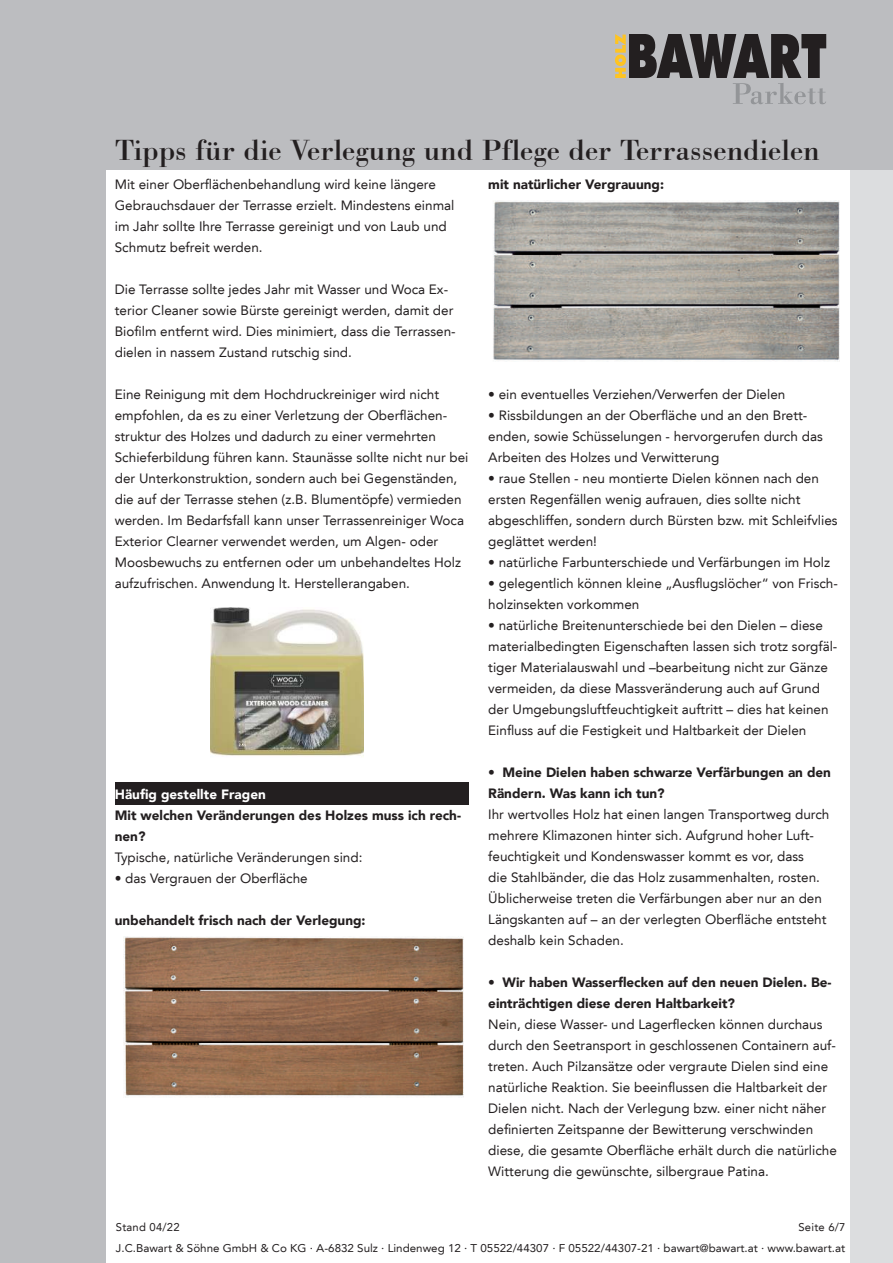
<style>
.page{position:relative;width:893px;height:1263px;background:#fff}
.page>*{position:absolute;margin:0;border:0;box-sizing:border-box;transform-origin:0 0}
.t1{font:30px "Bodoni BT";color:#231f20}
.t2{font:13.5px/21px "Avenir LT";color:#231f20}
.t3{font:900 13.5px/21px "Avenir LT";color:#231f20}
.t4{font:900 13.5px "Avenir LT";color:#fff}
.t5{font:11.25px/21px "Avenir LT";color:#231f20;text-align:right}
.t6{font:11.25px "Avenir LT";letter-spacing:.02em;color:#231f20}
.s1{font-weight:400}
</style>
<div class="page">
<div style="left:850px;top:169px;width:43px;height:1094px;background:#dcdddf"></div>
<div style="left:0;top:0;width:106px;height:1263px;background:#bcbdc0"></div>
<div style="left:0;top:0;width:893px;height:169px;background:#bcbdc0"></div>
<svg style="left:615px;top:34px;width:211px;height:70px"></svg>
<div style="left:115px;top:783px;width:354px;height:22px;background:#231f20"></div>
<img style="left:123px;top:936px;width:341px;height:161px">
<img style="left:493px;top:200px;width:347px;height:162px">
<img style="left:210px;top:607px;width:153px;height:150px">
<h1 class="t1" style="left:115px;top:132px;width:707px">Tipps für die Verlegung und Pflege der Terrassendielen</h1>
<p class="t2" style="left:115px;top:174px;width:341px">Mit einer Oberflächenbehandlung wird keine längere Gebrauchsdauer der Terrasse erzielt. Mindestens einmal im Jahr sollte Ihre Terrasse gereinigt und von Laub und Schmutz befreit werden.</p>
<p class="t2" style="left:115px;top:279px;width:342px">Die Terrasse sollte jedes Jahr mit Wasser und Woca Ex&shy;terior Cleaner sowie Bürste gereinigt werden, damit der Biofilm entfernt wird. Dies minimiert, dass die Terrassen&shy;dielen in nassem Zustand rutschig sind.</p>
<p class="t2" style="left:115px;top:384px;width:355px">Eine Reinigung mit dem Hochdruckreiniger wird nicht empfohlen, da es zu einer Verletzung der Oberflächen&shy;struktur des Holzes und dadurch zu einer vermehrten Schieferbildung führen kann. Staunässe sollte nicht nur bei der Unterkonstruktion, sondern auch bei Gegenständen, die auf der Terrasse stehen (z.B. Blumentöpfe) vermieden werden. Im Bedarfsfall kann unser Terrassenreiniger Woca Exterior Clearner verwendet werden, um Algen- oder Moosbewuchs zu entfernen oder um unbehandeltes Holz aufzufrischen. Anwendung lt. Herstellerangaben.</p>
<p class="t3" style="left:488px;top:173px;width:177px">mit natürlicher Vergrauung:</p>
<p class="t2" style="left:488px;top:384px;width:299px">• ein eventuelles Verziehen/Verwerfen der Dielen</p>
<p class="t2" style="left:488px;top:405px;width:336px">• Rissbildungen an der Oberfläche und an den Brett&shy;enden, sowie Schüsselungen - hervorgerufen durch das<br>Arbeiten des Holzes und Verwitterung</p>
<p class="t2" style="left:488px;top:468px;width:351px">• raue Stellen - neu montierte Dielen können nach den ersten Regenfällen wenig aufrauen, dies sollte nicht abgeschliffen, sondern durch Bürsten bzw. mit Schleifvlies geglättet werden!</p>
<p class="t2" style="left:488px;top:552px;width:343px">• natürliche Farbunterschiede und Verfärbungen im Holz</p>
<p class="t2" style="left:488px;top:573px;width:351px">• gelegentlich können kleine „Ausflugslöcher“ von Frisch&shy;holzinsekten vorkommen</p>
<p class="t2" style="left:488px;top:615px;width:351px">• natürliche Breitenunterschiede bei den Dielen – diese materialbedingten Eigenschaften lassen sich trotz sorgfäl&shy;tiger Materialauswahl und –bearbeitung nicht zur Gänze vermeiden, da diese Massveränderung auch auf Grund der Umgebungsluftfeuchtigkeit auftritt – dies hat keinen Einfluss auf die Festigkeit und Haltbarkeit der Dielen</p>
<p class="t3" style="left:488px;top:761px;width:344px"><span class="s1">•</span> Meine Dielen haben schwarze Verfärbungen an den<br>Rändern. Was kann ich tun?</p>
<p class="t2" style="left:488px;top:804px;width:343px">Ihr wertvolles Holz hat einen langen Transportweg durch mehrere Klimazonen hinter sich. Aufgrund hoher Luft&shy;feuchtigkeit und Kondenswasser kommt es vor, dass<br>die Stahlbänder, die das Holz zusammenhalten, rosten.<br>Üblicherweise treten die Verfärbungen aber nur an den Längskanten auf – an der verlegten Oberfläche entsteht deshalb kein Schaden.</p>
<p class="t3" style="left:488px;top:971px;width:345px"><span class="s1">•</span> Wir haben Wasserflecken auf den neuen Dielen. Be&shy;einträchtigen diese deren Haltbarkeit?</p>
<p class="t2" style="left:488px;top:1014px;width:350px">Nein, diese Wasser- und Lagerflecken können durchaus durch den Seetransport in geschlossenen Containern auf&shy;treten. Auch Pilzansätze oder vergraute Dielen sind eine natürliche Reaktion. Sie beeinflussen die Haltbarkeit der Dielen nicht. Nach der Verlegung bzw. einer nicht näher definierten Zeitspanne der Bewitterung verschwinden diese, die gesamte Oberfläche erhält durch die natürliche Witterung die gewünschte, silbergraue Patina.</p>
<p class="t4" style="left:115px;top:786px;width:153px">Häufig gestellte Fragen</p>
<p class="t3" style="left:115px;top:805px;width:348px">Mit welchen Veränderungen des Holzes muss ich rech&shy;nen?</p>
<p class="t2" style="left:115px;top:847px;width:249px">Typische, natürliche Veränderungen sind:</p>
<p class="t2" style="left:115px;top:868px;width:194px">• das Vergrauen der Oberfläche</p>
<p class="t3" style="left:115px;top:910px;width:252px">unbehandelt frisch nach der Verlegung:</p>
<p class="t6" style="left:116px;top:1220px;width:65px">Stand 04/22</p>
<p class="t5" style="left:116px;top:1216px;width:731px">Seite 6/7<br>J.C.Bawart &amp; Söhne GmbH &amp; Co KG ∙ A-6832 Sulz ∙ Lindenweg 12 ∙ T 05522/44307 ∙ F 05522/44307-21 ∙ bawart@bawart.at ∙ www.bawart.at</p>
</div>
